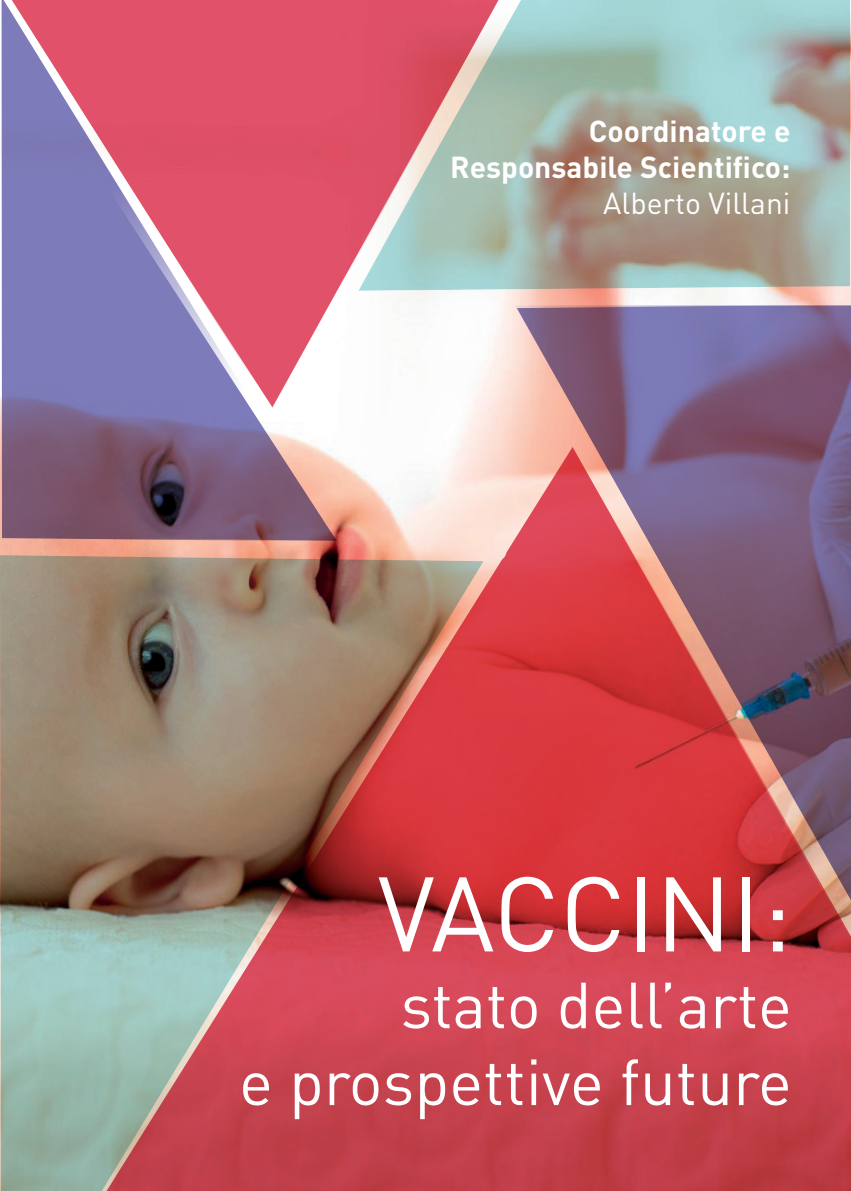
<style>
.page{position:relative;width:851px;height:1191px;background:#fff}
.page>*{position:absolute;margin:0;border:0;box-sizing:border-box;transform-origin:0 0}
.t1{font:104px "DIN";color:#fff}
.t2{font:64px/76.8px "DIN";color:#fff;text-align:right}
.t3{font:700 30px/36px "DIN";color:#fff;text-align:right}
.t4{font:30px "DIN";color:#fff}
</style>
<div class="page">
<img style="left:0;top:0;width:850px;height:1191px">
<p class="t3" style="left:450px;top:112px;width:342px">Coordinatore e<br>Responsabile Scientifico:</p>
<p class="t4" style="left:603px;top:184px;width:189px">Alberto Villani</p>
<h1 class="t1" style="left:378px;top:849px;width:108px">Vaccini</h1>
<h1 class="t1" style="left:760px;top:849px;width:32px">:</h1>
<h2 class="t2" style="left:239px;top:965px;width:554px">stato dell’arte<br>e prospettive future</h2>
</div>
